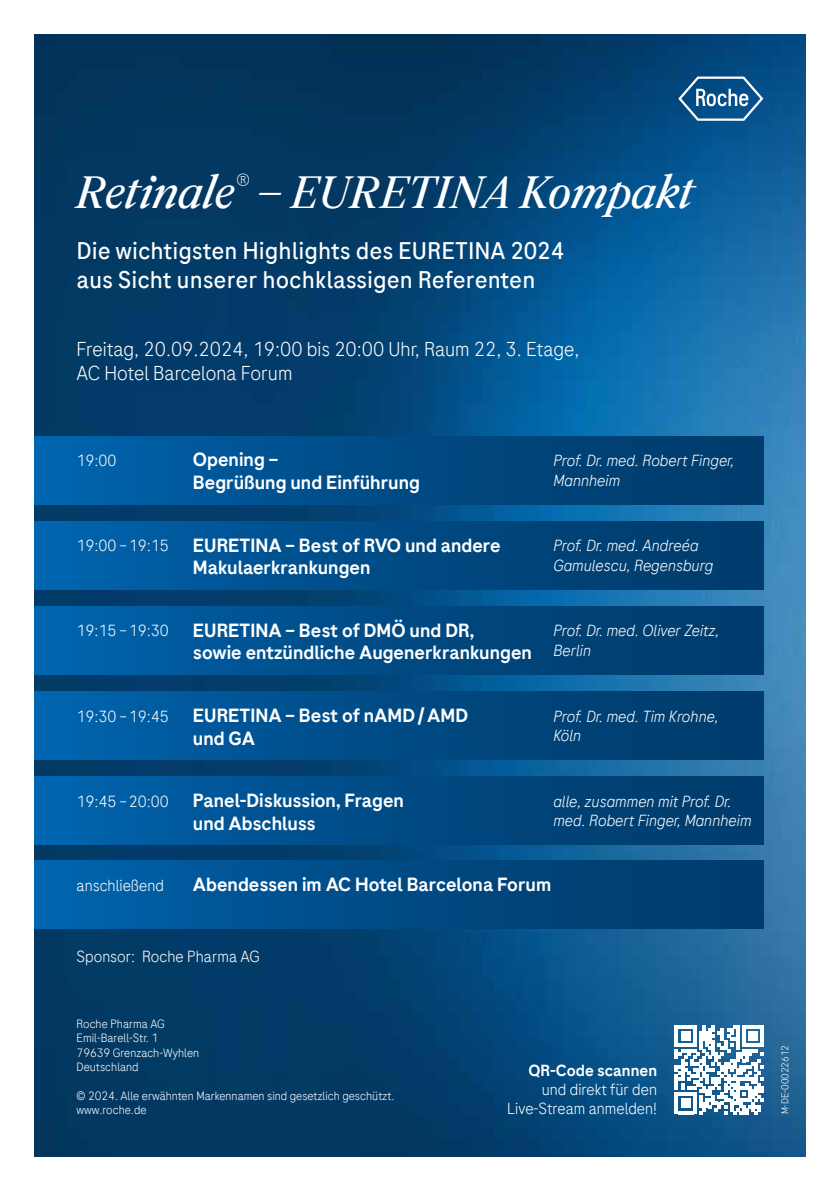
<style>
.page{position:relative;width:840px;height:1191px;background:#fff}
.page>*{position:absolute;margin:0;border:0;box-sizing:border-box;transform-origin:0 0}
.t1{font:italic 44px "Roche Serif";letter-spacing:-.01em;color:#fff}
.t2{font:24px/28.8px "Roche Sans";color:#fff}
.t3{font:300 20px/24px "Roche Sans";color:#fff}
.t4{font:500 19px/22.8px "Roche Sans";color:#fff}
.t5{font:italic 300 16px/19.2px "Roche Sans";color:#fff}
.t6{font:300 16px/19.2px "Roche Sans";color:#fff;text-align:right}
.t7{font:500 16px "Roche Sans";color:#fff}
.t8{font:300 12px/14.4px "Roche Sans";color:#fff}
.t9{font:300 10px "Roche Sans";color:#fff}
.s1{font-weight:700;font-size:39.6px}
</style>
<div class="page">
<img style="left:34px;top:34px;width:771px;height:1122px">
<svg style="left:674px;top:1025px;width:89px;height:89px"></svg>
<svg style="left:677px;top:77px;width:86px;height:44px;background:#3772a0"></svg>
<div style="left:34px;top:436px;width:729px;height:68px;background:linear-gradient(to right,#0062ab,#003865)"></div>
<div style="left:34px;top:860px;width:729px;height:68px;background:linear-gradient(to right,#0062ab,#003865)"></div>
<div style="left:34px;top:521px;width:729px;height:69px;background:linear-gradient(to right,#0062ab,#003865)"></div>
<div style="left:34px;top:606px;width:729px;height:68px;background:linear-gradient(to right,#0062ab,#003865)"></div>
<div style="left:34px;top:692px;width:729px;height:68px;background:linear-gradient(to right,#0062ab,#003865)"></div>
<div style="left:34px;top:776px;width:729px;height:68px;background:linear-gradient(to right,#0062ab,#003865)"></div>
<h1 class="t1" style="left:77px;top:165px;width:618px">Retinale<span class="s1">®</span> – EURETINA Kompakt</h1>
<p class="t2" style="left:77px;top:236px;width:489px">Die wichtigsten Highlights des EURETINA 2024 aus Sicht unserer hochklassigen Referenten</p>
<p class="t3" style="left:77px;top:336px;width:504px">Freitag, 20.09.2024, 19:00 bis 20:00 Uhr, Raum 22, 3. Etage,<br>AC Hotel Barcelona Forum</p>
<p class="t6" style="left:77px;top:451px;width:41px">19:00</p>
<p class="t4" style="left:193px;top:448px;width:228px">Opening –<br>Begrüßung und Einführung</p>
<p class="t5" style="left:553px;top:451px;width:183px">Prof. Dr. med. Robert Finger,<br>Mannheim</p>
<p class="t6" style="left:77px;top:536px;width:94px">19:00 –19:15</p>
<p class="t4" style="left:193px;top:533px;width:309px">EURETINA – Best of RVO und andere<br>Makulaerkrankungen</p>
<p class="t5" style="left:553px;top:536px;width:161px">Prof. Dr. med. Andreéa<br>Gamulescu, Regensburg</p>
<p class="t6" style="left:77px;top:621px;width:94px">19:15 –19:30</p>
<p class="t4" style="left:193px;top:618px;width:340px">EURETINA – Best of DMÖ und DR,<br>sowie entzündliche Augenerkrankungen</p>
<p class="t5" style="left:553px;top:621px;width:167px">Prof. Dr. med. Oliver Zeitz,<br>Berlin</p>
<p class="t6" style="left:77px;top:706px;width:94px">19:30 –19:45</p>
<p class="t4" style="left:193px;top:703px;width:276px">EURETINA – Best of nAMD/AMD und GA</p>
<p class="t5" style="left:553px;top:706px;width:167px">Prof. Dr. med. Tim Krohne,<br>Köln</p>
<p class="t6" style="left:77px;top:791px;width:94px">19:45 –20:00</p>
<p class="t4" style="left:193px;top:788px;width:212px">Panel-Diskussion, Fragen und Abschluss</p>
<p class="t5" style="left:553px;top:791px;width:199px">alle, zusammen mit Prof. Dr. med. Robert Finger, Mannheim</p>
<p class="t6" style="left:77px;top:875px;width:89px">anschließend</p>
<p class="t4" style="left:193px;top:873px;width:359px">Abendessen im AC Hotel Barcelona Forum</p>
<p class="t6" style="left:77px;top:946px;width:184px">Sponsor: Roche Pharma AG</p>
<p class="t8" style="left:77px;top:1016px;width:124px">Roche Pharma AG<br>Emil-Barell-Str. 1<br>79639 Grenzach-Wyhlen<br>Deutschland</p>
<p class="t8" style="left:77px;top:1088px;width:319px">© 2024. Alle erwähnten Markennamen sind gesetzlich geschützt. www.roche.de</p>
<p class="t7" style="left:528px;top:1060px;width:130px">QR-Code scannen</p>
<p class="t6" style="left:507px;top:1079px;width:151px">und direkt für den<br>Live-Stream anmelden!</p>
<p class="t9" style="left:778px;top:1114px;width:71px;rotate:-90deg">M-DE-00022612</p>
</div>
